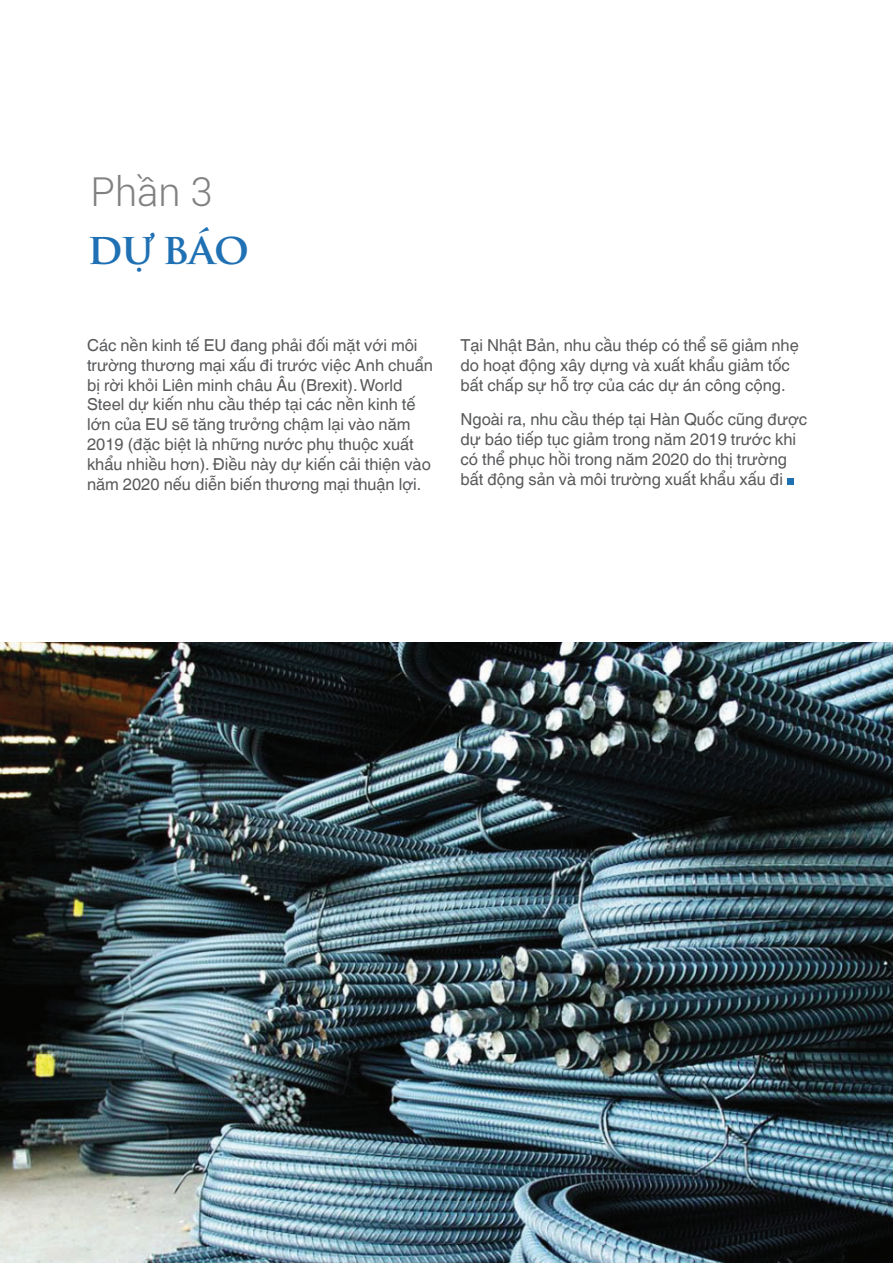
<style>
.page{position:relative;width:893px;height:1263px;background:#fff}
.page>*{position:absolute;margin:0;border:0;box-sizing:border-box;transform-origin:0 0}
.t1{font:42.3px "UTM Trajan Pro Bold";color:#2071b4}
.t2{font:300 39.75px "Roboto";color:#808180}
.t3{font:16.5px/19.8px "Helvetica World";color:#58595b}
</style>
<div class="page">
<img style="left:0;top:643px;width:893px;height:620px">
<div style="left:787px;top:478px;width:7px;height:7px;background:#2071b4"></div>
<h2 class="t2" style="left:90px;top:164px;width:124px">Phần 3</h2>
<h1 class="t1" style="left:88px;top:215px;width:163px">dự báo</h1>
<p class="t3" style="left:87px;top:335px;width:347px">Các nền kinh tế EU đang phải đối mặt với môi trường thương mại xấu đi trước việc Anh chuẩn bị rời khỏi Liên minh châu Âu (Brexit). World Steel dự kiến nhu cầu thép tại các nền kinh tế lớn của EU sẽ tăng trưởng chậm lại vào năm 2019 (đặc biệt là những nước phụ thuộc xuất khẩu nhiều hơn). Điều này dự kiến cải thiện vào năm 2020 nếu diễn biến thương mại thuận lợi.</p>
<p class="t3" style="left:460px;top:335px;width:340px">Tại Nhật Bản, nhu cầu thép có thể sẽ giảm nhẹ do hoạt động xây dựng và xuất khẩu giảm tốc bất chấp sự hỗ trợ của các dự án công cộng.</p>
<p class="t3" style="left:460px;top:410px;width:349px">Ngoài ra, nhu cầu thép tại Hàn Quốc cũng được dự báo tiếp tục giảm trong năm 2019 trước khi có thể phục hồi trong năm 2020 do thị trường bất động sản và môi trường xuất khẩu xấu đi</p>
</div>
